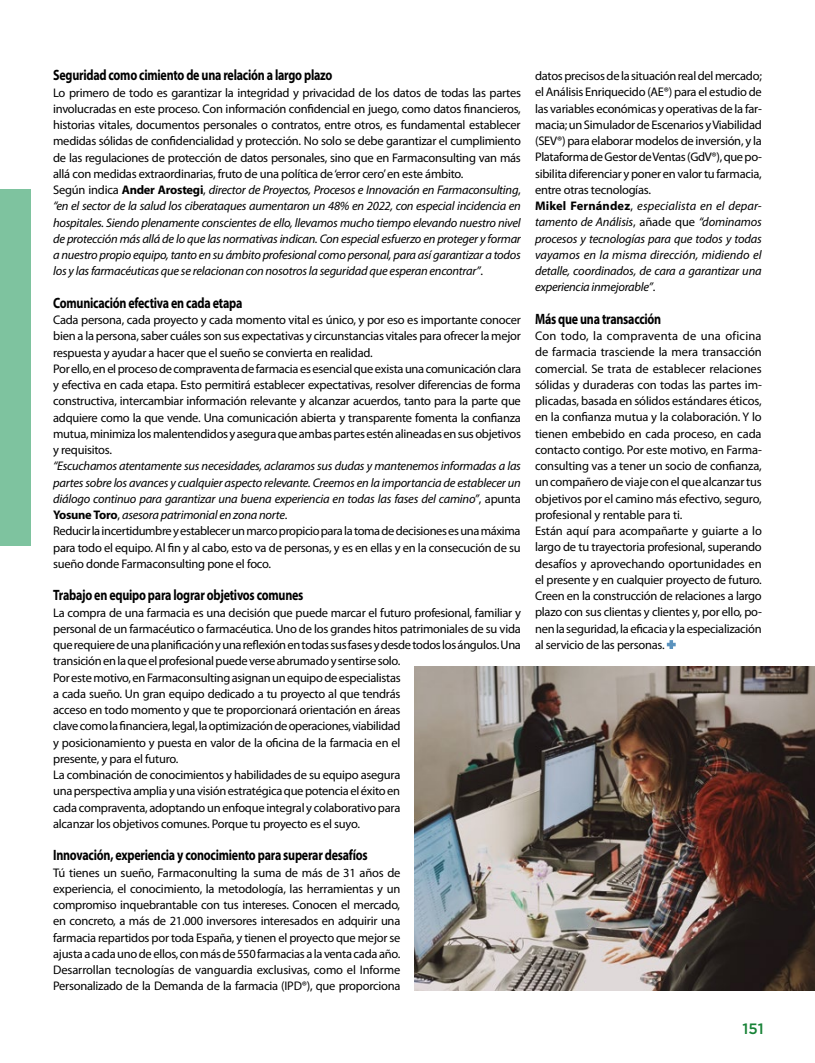
<style>
.page{position:relative;width:815px;height:1063px;background:#fff}
.page>*{position:absolute;margin:0;border:0;box-sizing:border-box;transform-origin:0 0}
.t1{font:700 15px "Myriad Pro";letter-spacing:-.02em;color:#000;scale:.8 1}
.t2{font:500 15px "Gotham";color:#178236}
.t3{font:12.5px/16.2px "Myriad Pro";letter-spacing:-.02em;color:#000}
.t4{font:italic 12.5px/16.2px "Myriad Pro";letter-spacing:-.02em;color:#000}
.s1{font-weight:700}
.s2{font-style:italic}
.s3{font-style:normal}
.s4{font-weight:700;font-style:normal}
</style>
<div class="page">
<div style="left:0;top:189px;width:30px;height:357px;background:#7ec39f"></div>
<svg style="left:667px;top:640px;width:9px;height:9px"></svg>
<img style="left:415px;top:666px;width:400px;height:324px">
<p class="t1" style="left:53px;top:66px;width:351px">Seguridad como cimiento de una relación a largo plazo</p>
<p class="t3" style="left:53px;top:84px;width:469px">Lo primero de todo es garantizar la integridad y privacidad de los datos de todas las partes involucradas en este proceso. Con información confidencial en juego, como datos financieros, historias vitales, documentos personales o contratos, entre otros, es fundamental establecer medidas sólidas de confidencialidad y protección. No solo se debe garantizar el cumplimiento de las regulaciones de protección de datos personales, sino que en Farmaconsulting van más allá con medidas extraordinarias, fruto de una política de ‘error cero’ en este ámbito.<br>Según indica <span class="s1">Ander Arostegi</span>, <span class="s2">director de Proyectos, Procesos e Innovación en Farmaconsulting</span>, <span class="s2">“en el sector de la salud los ciberataques aumentaron un 48% en 2022, con especial incidencia en hospitales. Siendo plenamente conscientes de ello, llevamos mucho tiempo elevando nuestro nivel de protección más allá de lo que las normativas indican. Con especial esfuerzo en proteger y formar a nuestro propio equipo, tanto en su ámbito profesional como personal, para así garantizar a todos los y las farmacéuticas que se relacionan con nosotros la seguridad que esperan encontrar”</span>.</p>
<p class="t1" style="left:53px;top:293px;width:238px">Comunicación efectiva en cada etapa</p>
<p class="t3" style="left:53px;top:312px;width:470px">Cada persona, cada proyecto y cada momento vital es único, y por eso es importante conocer bien a la persona, saber cuáles son sus expectativas y circunstancias vitales para ofrecer la mejor respuesta y ayudar a hacer que el sueño se convierta en realidad.<br>Por ello, en el proceso de compraventa de farmacia es esencial que exista una comunicación clara y efectiva en cada etapa. Esto permitirá establecer expectativas, resolver diferencias de forma constructiva, intercambiar información relevante y alcanzar acuerdos, tanto para la parte que adquiere como la que vende. Una comunicación abierta y transparente fomenta la confianza mutua, minimiza los malentendidos y asegura que ambas partes estén alineadas en sus objetivos y requisitos.</p>
<p class="t4" style="left:53px;top:458px;width:469px">“Escuchamos atentamente sus necesidades, aclaramos sus dudas y mantenemos informadas a las partes sobre los avances y cualquier aspecto relevante. Creemos en la importancia de establecer un diálogo continuo para garantizar una buena experiencia en todas las fases del camino”<span class="s3">, apunta </span><span class="s4">Yosune Toro</span><span class="s3">,</span> asesora patrimonial en zona norte<span class="s3">.<br>Reducir la incertidumbre y establecer un marco propicio para la toma de decisiones es una máxima para todo el equipo. Al fin y al cabo, esto va de personas, y es en ellas y en la consecución de su sueño donde Farmaconsulting pone el foco.</span></p>
<p class="t1" style="left:53px;top:586px;width:314px">Trabajo en equipo para lograr objetivos comunes</p>
<p class="t3" style="left:53px;top:604px;width:469px">La compra de una farmacia es una decisión que puede marcar el futuro profesional, familiar y personal de un farmacéutico o farmacéutica. Uno de los grandes hitos patrimoniales de su vida que requiere de una planificación y una reflexión en todas sus fases y desde todos los ángulos. Una transición en la que el profesional puede verse abrumado y sentirse solo.<br>Por este motivo, en Farmaconsulting asignan un equipo de especialistas<br>a cada sueño. Un gran equipo dedicado a tu proyecto al que tendrás<br>acceso en todo momento y que te proporcionará orientación en áreas<br>clave como la financiera, legal, la optimización de operaciones, viabilidad<br>y posicionamiento y puesta en valor de la oficina de la farmacia en el<br>presente, y para el futuro.<br>La combinación de conocimientos y habilidades de su equipo asegura<br>una perspectiva amplia y una visión estratégica que potencia el éxito en<br>cada compraventa, adoptando un enfoque integral y colaborativo para<br>alcanzar los objetivos comunes. Porque tu proyecto es el suyo.</p>
<p class="t1" style="left:53px;top:846px;width:395px">Innovación, experiencia y conocimiento para superar desafíos</p>
<p class="t3" style="left:53px;top:864px;width:349px;text-align:justify">Tú tienes un sueño, Farmaconulting la suma de más de 31 años de experiencia, el conocimiento, la metodología, las herramientas y un compromiso inquebrantable con tus intereses. Conocen el mercado, en concreto, a más de 21.000 inversores interesados en adquirir una farmacia repartidos por toda España, y tienen el proyecto que mejor se ajusta a cada uno de ellos, con más de 550 farmacias a la venta cada año.<br>Desarrollan tecnologías de vanguardia exclusivas, como el Informe Personalizado de la Demanda de la farmacia (IPD®), que proporciona</p>
<p class="t3" style="left:535px;top:68px;width:228px">datos precisos de la situación real del mercado; el Análisis Enriquecido (AE®) para el estudio de las variables económicas y operativas de la far&shy;macia; un Simulador de Escenarios y Viabilidad (SEV®) para elaborar modelos de inversión, y la Plataforma de Gestor de Ventas (GdV®), que po&shy;sibilita diferenciar y poner en valor tu farmacia, entre otras tecnologías.<br><span class="s1">Mikel Fernández</span>, <span class="s2">especialista en el depar&shy;tamento de Análisis</span>, añade que <span class="s2">“dominamos procesos y tecnologías para que todos y todas vayamos en la misma dirección, midiendo el detalle, coordinados, de cara a garantizar una experiencia inmejorable”</span>.</p>
<p class="t1" style="left:535px;top:309px;width:159px">Más que una transacción</p>
<p class="t3" style="left:535px;top:328px;width:228px">Con todo, la compraventa de una oficina de farmacia trasciende la mera transacción comercial. Se trata de establecer relaciones sólidas y duraderas con todas las partes im&shy;plicadas, basada en sólidos estándares éticos, en la confianza mutua y la colaboración. Y lo tienen embebido en cada proceso, en cada contacto contigo. Por este motivo, en Farma&shy;consulting vas a tener un socio de confianza, un compañero de viaje con el que alcanzar tus objetivos por el camino más efectivo, seguro, profesional y rentable para ti.<br>Están aquí para acompañarte y guiarte a lo largo de tu trayectoria profesional, superando desafíos y aprovechando oportunidades en el presente y en cualquier proyecto de futuro.<br>Creen en la construcción de relaciones a largo plazo con sus clientas y clientes y, por ello, po&shy;nen la seguridad, la eficacia y la especialización al servicio de las personas.</p>
<p class="t2" style="left:742px;top:1018px;width:23px">151</p>
</div>
